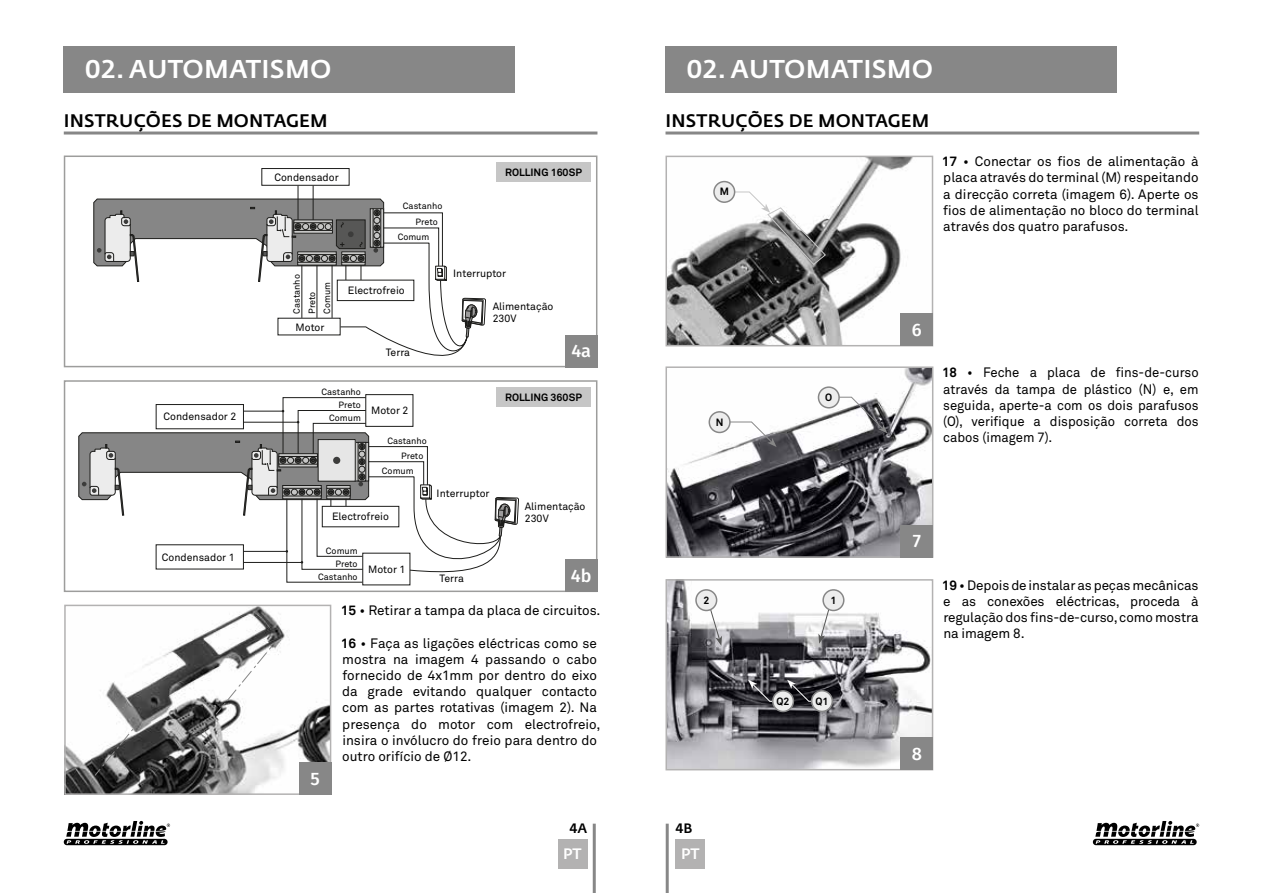
<style>
.page{position:relative;width:1263px;height:893px;background:#fff}
.page>*{position:absolute;margin:0;border:0;box-sizing:border-box;transform-origin:0 0}
.t1{font:500 25.5px "Fedra Sans Std";letter-spacing:.01em;color:#fff}
.t2{font:500 18px "Fedra Sans Std";letter-spacing:.01em;color:#000}
.t3{font:500 18px "Fira Sans";color:#fff}
.t4{font:500 15px "Fedra Sans Std";color:#fff}
.t5{font:13.5px/16.2px "Akkurat Pro";color:#000;text-align:justify}
.t6{font:500 13.5px "Fedra Sans Std";color:#000}
.t7{font:10.5px/12.6px "Akkurat Pro";color:#000}
.t8{font:700 10.5px "Akkurat Pro";color:#000}
.t9{font:9px/15.3px "Akkurat Pro";color:#000}
.s1{font-weight:700}
</style>
<div class="page">
<div style="left:665px;top:47px;width:452px;height:46px;background:#878787"></div>
<div style="left:64px;top:47px;width:451px;height:46px;background:#878787"></div>
<hr style="left:665px;top:132px;width:534px;height:3px;background:#878787">
<hr style="left:64px;top:132px;width:533px;height:3px;background:#878787">
<hr style="left:593px;top:824px;width:3px;height:69px;background:#878787">
<hr style="left:666px;top:824px;width:3px;height:69px;background:#878787">
<div style="left:675px;top:839px;width:30px;height:30px;background:#b3b2b2"></div>
<div style="left:558px;top:839px;width:29px;height:30px;background:#b3b2b2"></div>
<svg style="left:93px;top:162px;width:498px;height:194px"></svg>
<div style="left:64px;top:156px;width:533px;height:211px;border:2px solid #9d9d9c"></div>
<svg style="left:78px;top:397px;width:441px;height:187px"></svg>
<div style="left:64px;top:380px;width:533px;height:212px;border:2px solid #9d9d9c"></div>
<img style="left:668px;top:159px;width:262px;height:184px">
<div style="left:665px;top:156px;width:268px;height:190px;border:2px solid #b3b2b2"></div>
<img style="left:67px;top:608px;width:261px;height:184px">
<div style="left:64px;top:605px;width:267px;height:190px;border:2px solid #b3b2b2"></div>
<div style="left:714px;top:182px;width:21px;height:20px;background:#ededed;border-radius:50%"></div>
<div style="left:713px;top:181px;width:22px;height:22px;border:2px solid #878787;border-radius:50%"></div>
<div style="left:299px;top:762px;width:32px;height:33px;background:#878787"></div>
<div style="left:565px;top:559px;width:32px;height:33px;background:#878787"></div>
<svg style="left:215px;top:646px;width:57px;height:69px"></svg>
<svg style="left:94px;top:728px;width:40px;height:48px"></svg>
<div style="left:900px;top:314px;width:33px;height:32px;background:#878787"></div>
<svg style="left:725px;top:191px;width:101px;height:74px"></svg>
<img style="left:668px;top:369px;width:262px;height:186px">
<div style="left:665px;top:366px;width:268px;height:192px;border:2px solid #b3b2b2"></div>
<svg style="left:830px;top:396px;width:57px;height:37px"></svg>
<svg style="left:718px;top:421px;width:58px;height:26px"></svg>
<div style="left:818px;top:387px;width:21px;height:21px;background:#ededed;border-radius:50%"></div>
<div style="left:818px;top:386px;width:22px;height:22px;border:2px solid #878787;border-radius:50%"></div>
<div style="left:709px;top:412px;width:21px;height:20px;background:#ededed;border-radius:50%"></div>
<div style="left:708px;top:411px;width:23px;height:22px;border:2px solid #878787;border-radius:50%"></div>
<div style="left:900px;top:525px;width:33px;height:32px;background:#878787"></div>
<img style="left:668px;top:582px;width:262px;height:185px">
<div style="left:665px;top:579px;width:268px;height:191px;border:2px solid #b3b2b2"></div>
<div style="left:900px;top:737px;width:33px;height:33px;background:#878787"></div>
<svg style="left:748px;top:680px;width:73px;height:22px"></svg>
<div style="left:773px;top:691px;width:20px;height:20px;background:#ededed;border-radius:50%"></div>
<div style="left:772px;top:690px;width:22px;height:22px;border:2px solid #878787;border-radius:50%"></div>
<div style="left:812px;top:691px;width:20px;height:20px;background:#ededed;border-radius:50%"></div>
<div style="left:811px;top:690px;width:22px;height:22px;border:2px solid #878787;border-radius:50%"></div>
<svg style="left:706px;top:596px;width:16px;height:50px"></svg>
<svg style="left:818px;top:604px;width:13px;height:40px"></svg>
<div style="left:696px;top:590px;width:21px;height:20px;background:#ededed;border-radius:50%"></div>
<div style="left:695px;top:589px;width:22px;height:22px;border:2px solid #878787;border-radius:50%"></div>
<div style="left:823px;top:590px;width:21px;height:20px;background:#ededed;border-radius:50%"></div>
<div style="left:822px;top:589px;width:22px;height:22px;border:2px solid #878787;border-radius:50%"></div>
<div style="left:565px;top:335px;width:32px;height:32px;background:#878787"></div>
<div style="left:496px;top:387px;width:94px;height:20px;background:#c6c6c6"></div>
<div style="left:496px;top:162px;width:94px;height:20px;background:#c6c6c6"></div>
<svg style="left:1093px;top:821px;width:106px;height:24px"></svg>
<svg style="left:64px;top:821px;width:106px;height:24px"></svg>
<h1 class="t1" style="left:85px;top:53px;width:248px">02. AUTOMATISMO</h1>
<h1 class="t1" style="left:687px;top:53px;width:248px">02. AUTOMATISMO</h1>
<h2 class="t2" style="left:64px;top:110px;width:265px">INSTRUÇÕES DE MONTAGEM</h2>
<h2 class="t2" style="left:666px;top:110px;width:265px">INSTRUÇÕES DE MONTAGEM</h2>
<p class="t7" style="left:274px;top:171px;width:66px">Condensador</p>
<p class="t9" style="left:416px;top:199px;width:28px;text-indent:-13px">Castanho<br>Preto</p>
<p class="t9" style="left:398px;top:230px;width:33px">Comum</p>
<p class="t8" style="left:505px;top:166px;width:78px">ROLLING 160SP</p>
<p class="t8" style="left:720px;top:185px;width:11px">M</p>
<p class="t5" style="left:942px;top:154px;width:258px"><span class="s1">17</span> • Conectar os fios de alimentação à placa através do terminal (M) respeitando a direcção correta (imagem 6). Aperte os fios de alimentação no bloco do terminal através dos quatro parafusos.</p>
<p class="t7" style="left:164px;top:411px;width:74px">Condensador 2</p>
<p class="t7" style="left:162px;top:551px;width:74px">Condensador 1</p>
<p class="t9" style="left:289px;top:314px;width:41px;rotate:-90deg">Castanho<br>Preto<br>Comum</p>
<p class="t7" style="left:296px;top:321px;width:30px">Motor</p>
<p class="t7" style="left:348px;top:284px;width:58px">Electrofreio</p>
<p class="t7" style="left:386px;top:346px;width:26px">Terra</p>
<p class="t9" style="left:321px;top:384px;width:41px">Castanho</p>
<p class="t9" style="left:339px;top:398px;width:24px">Preto</p>
<p class="t9" style="left:329px;top:410px;width:33px">Comum</p>
<p class="t7" style="left:371px;top:404px;width:39px">Motor 2</p>
<p class="t9" style="left:387px;top:434px;width:41px">Castanho</p>
<p class="t9" style="left:401px;top:449px;width:24px">Preto</p>
<p class="t9" style="left:382px;top:464px;width:33px">Comum</p>
<p class="t7" style="left:332px;top:511px;width:58px">Electrofreio</p>
<p class="t9" style="left:326px;top:543px;width:33px">Comum</p>
<p class="t9" style="left:335px;top:556px;width:24px">Preto</p>
<p class="t9" style="left:318px;top:569px;width:41px">Castanho</p>
<p class="t7" style="left:368px;top:563px;width:39px">Motor 1</p>
<p class="t7" style="left:453px;top:267px;width:54px">Interruptor</p>
<p class="t7" style="left:493px;top:300px;width:62px">Alimentação<br>230V</p>
<h2 class="t3" style="left:571px;top:337px;width:21px">4a</h2>
<p class="t8" style="left:505px;top:391px;width:78px">ROLLING 360SP</p>
<p class="t7" style="left:437px;top:487px;width:54px">Interruptor</p>
<p class="t7" style="left:440px;top:572px;width:26px">Terra</p>
<p class="t7" style="left:525px;top:500px;width:62px">Alimentação<br>230V</p>
<h2 class="t3" style="left:571px;top:561px;width:22px">4b</h2>
<h2 class="t3" style="left:310px;top:764px;width:11px">5</h2>
<p class="t5" style="left:341px;top:603px;width:261px"><span class="s1">15</span> • Retirar a tampa da placa de circuitos.</p>
<p class="t5" style="left:341px;top:635px;width:261px;text-align:left"><span class="s1">16</span> • Faça as ligações eléctricas como se mostra na imagem 4 passando o cabo fornecido de 4x1mm por dentro do eixo da grade evitando qualquer contacto com as partes rotativas (imagem 2). Na presença do motor com electrofreio, insira o invólucro do freio para dentro do outro orifício de Ø12.</p>
<p class="t8" style="left:716px;top:415px;width:9px">N</p>
<p class="t8" style="left:825px;top:391px;width:9px">O</p>
<p class="t8" style="left:703px;top:593px;width:7px">2</p>
<p class="t8" style="left:830px;top:593px;width:7px">1</p>
<p class="t8" style="left:776px;top:694px;width:15px">Q2</p>
<p class="t8" style="left:815px;top:694px;width:15px">Q1</p>
<h2 class="t3" style="left:912px;top:315px;width:11px">6</h2>
<p class="t5" style="left:942px;top:365px;width:258px"><span class="s1">18</span> • Feche a placa de fins-de-curso através da tampa de plástico (N) e, em seguida, aperte-a com os dois parafusos (O), verifique a disposição correta dos cabos (imagem 7).</p>
<h2 class="t3" style="left:913px;top:527px;width:10px">7</h2>
<p class="t5" style="left:942px;top:577px;width:258px"><span class="s1">19</span> • Depois de instalar as peças mecânicas e as conexões eléctricas, proceda à regulação dos fins-de-curso, como mostra na imagem 8.</p>
<h2 class="t3" style="left:912px;top:739px;width:12px">8</h2>
<p class="t6" style="left:569px;top:820px;width:19px">4A</p>
<p class="t6" style="left:675px;top:820px;width:19px">4B</p>
<p class="t4" style="left:563px;top:845px;width:20px">PT</p>
<p class="t4" style="left:681px;top:845px;width:20px">PT</p>
<p class="t6" style="left:569px;top:820px;width:10px">5</p>
<p class="t6" style="left:675px;top:820px;width:10px">5</p>
</div>
